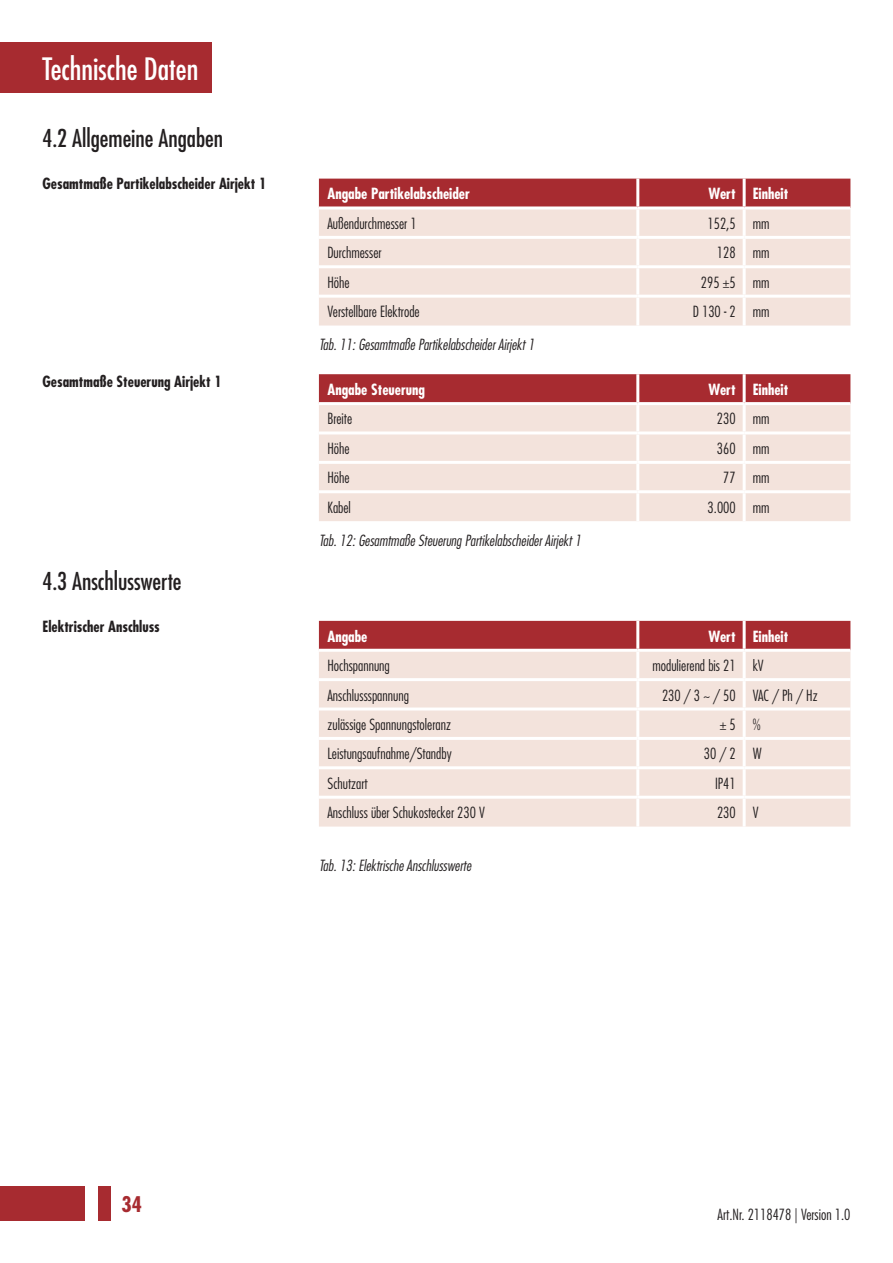
<style>
.page{position:relative;width:893px;height:1263px;background:#fff}
.page>*{position:absolute;margin:0;border:0;box-sizing:border-box;transform-origin:0 0}
.t1{font:condensed 30px "Futura Std";color:#fff}
.t2{font:condensed 24px "Futura Std";color:#231f20}
.t3{font:700 condensed 21px "Futura Std";color:#a72b30}
.t4{font:300 condensed 15px "Futura Std";color:#231f20}
.t5{font:italic 300 condensed 15px "Futura Std";color:#231f20}
.t6{font:700 condensed 15px "Futura Std";color:#231f20}
.t7{font:700 condensed 15px "Futura Std";color:#fff}
</style>
<div class="page">
<div style="left:0;top:1186px;width:85px;height:34px;background:#a72b30"></div>
<div style="left:98px;top:1186px;width:13px;height:34px;background:#a72b30"></div>
<div style="left:0;top:43px;width:211px;height:50px;background:#a72b30"></div>
<div style="left:319px;top:179px;width:531px;height:27px;background:#a72b30"></div>
<div style="left:319px;top:209px;width:531px;height:116px;background:#f3e3dc"></div>
<hr style="left:636px;top:179px;width:3px;height:27px;background:#fff">
<hr style="left:743px;top:179px;width:3px;height:27px;background:#fff">
<hr style="left:636px;top:209px;width:3px;height:27px;background:#fff">
<hr style="left:743px;top:209px;width:3px;height:27px;background:#fff">
<hr style="left:319px;top:236px;width:319px;height:3px;background:#fff">
<hr style="left:638px;top:236px;width:106px;height:3px;background:#fff">
<hr style="left:636px;top:239px;width:3px;height:26px;background:#fff">
<hr style="left:744px;top:236px;width:106px;height:3px;background:#fff">
<hr style="left:743px;top:239px;width:3px;height:26px;background:#fff">
<hr style="left:319px;top:265px;width:319px;height:3px;background:#fff">
<hr style="left:638px;top:265px;width:106px;height:3px;background:#fff">
<hr style="left:636px;top:268px;width:3px;height:27px;background:#fff">
<hr style="left:744px;top:265px;width:106px;height:3px;background:#fff">
<hr style="left:743px;top:268px;width:3px;height:27px;background:#fff">
<hr style="left:319px;top:295px;width:319px;height:3px;background:#fff">
<hr style="left:638px;top:295px;width:106px;height:3px;background:#fff">
<hr style="left:636px;top:298px;width:3px;height:27px;background:#fff">
<hr style="left:744px;top:295px;width:106px;height:3px;background:#fff">
<hr style="left:743px;top:298px;width:3px;height:27px;background:#fff">
<div style="left:319px;top:621px;width:531px;height:28px;background:#a72b30"></div>
<div style="left:319px;top:652px;width:531px;height:174px;background:#f3e3dc"></div>
<hr style="left:636px;top:621px;width:3px;height:28px;background:#fff">
<hr style="left:743px;top:621px;width:3px;height:28px;background:#fff">
<hr style="left:636px;top:652px;width:3px;height:26px;background:#fff">
<hr style="left:743px;top:652px;width:3px;height:26px;background:#fff">
<hr style="left:319px;top:678px;width:319px;height:3px;background:#fff">
<hr style="left:638px;top:678px;width:106px;height:3px;background:#fff">
<hr style="left:636px;top:681px;width:3px;height:26px;background:#fff">
<hr style="left:744px;top:678px;width:106px;height:3px;background:#fff">
<hr style="left:743px;top:681px;width:3px;height:26px;background:#fff">
<hr style="left:319px;top:707px;width:319px;height:3px;background:#fff">
<hr style="left:638px;top:707px;width:106px;height:3px;background:#fff">
<hr style="left:636px;top:710px;width:3px;height:27px;background:#fff">
<hr style="left:744px;top:707px;width:106px;height:3px;background:#fff">
<hr style="left:743px;top:710px;width:3px;height:27px;background:#fff">
<hr style="left:319px;top:737px;width:319px;height:3px;background:#fff">
<hr style="left:638px;top:737px;width:106px;height:3px;background:#fff">
<hr style="left:636px;top:740px;width:3px;height:26px;background:#fff">
<hr style="left:744px;top:737px;width:106px;height:3px;background:#fff">
<hr style="left:743px;top:740px;width:3px;height:26px;background:#fff">
<hr style="left:319px;top:766px;width:319px;height:3px;background:#fff">
<hr style="left:638px;top:766px;width:106px;height:3px;background:#fff">
<hr style="left:636px;top:769px;width:3px;height:27px;background:#fff">
<hr style="left:744px;top:766px;width:106px;height:3px;background:#fff">
<hr style="left:743px;top:769px;width:3px;height:27px;background:#fff">
<hr style="left:319px;top:796px;width:319px;height:3px;background:#fff">
<hr style="left:638px;top:796px;width:106px;height:3px;background:#fff">
<hr style="left:636px;top:799px;width:3px;height:27px;background:#fff">
<hr style="left:744px;top:796px;width:106px;height:3px;background:#fff">
<hr style="left:743px;top:799px;width:3px;height:27px;background:#fff">
<div style="left:319px;top:374px;width:531px;height:28px;background:#a72b30"></div>
<div style="left:319px;top:405px;width:531px;height:116px;background:#f3e3dc"></div>
<hr style="left:636px;top:374px;width:3px;height:28px;background:#fff">
<hr style="left:743px;top:374px;width:3px;height:28px;background:#fff">
<hr style="left:636px;top:405px;width:3px;height:26px;background:#fff">
<hr style="left:743px;top:405px;width:3px;height:26px;background:#fff">
<hr style="left:319px;top:431px;width:319px;height:3px;background:#fff">
<hr style="left:638px;top:431px;width:106px;height:3px;background:#fff">
<hr style="left:636px;top:434px;width:3px;height:27px;background:#fff">
<hr style="left:744px;top:431px;width:106px;height:3px;background:#fff">
<hr style="left:743px;top:434px;width:3px;height:27px;background:#fff">
<hr style="left:319px;top:461px;width:319px;height:3px;background:#fff">
<hr style="left:638px;top:461px;width:106px;height:3px;background:#fff">
<hr style="left:636px;top:464px;width:3px;height:26px;background:#fff">
<hr style="left:744px;top:461px;width:106px;height:3px;background:#fff">
<hr style="left:743px;top:464px;width:3px;height:26px;background:#fff">
<hr style="left:319px;top:490px;width:319px;height:3px;background:#fff">
<hr style="left:638px;top:490px;width:106px;height:3px;background:#fff">
<hr style="left:636px;top:493px;width:3px;height:28px;background:#fff">
<hr style="left:744px;top:490px;width:106px;height:3px;background:#fff">
<hr style="left:743px;top:493px;width:3px;height:28px;background:#fff">
<h1 class="t1" style="left:43px;top:51px;width:157px">Technische Daten</h1>
<h2 class="t2" style="left:43px;top:124px;width:182px">4.2 Allgemeine Angaben</h2>
<p class="t6" style="left:43px;top:175px;width:225px">Gesamtmaße Partikelabscheider Airjekt 1</p>
<p class="t6" style="left:43px;top:372px;width:181px">Gesamtmaße Steuerung Airjekt 1</p>
<h2 class="t2" style="left:43px;top:566px;width:141px">4.3 Anschlusswerte</h2>
<p class="t6" style="left:43px;top:617px;width:119px">Elektrischer Anschluss</p>
<p class="t7" style="left:327px;top:185px;width:144px">Angabe Partikelabscheider</p>
<p class="t7" style="left:709px;top:185px;width:81px">Wert Einheit</p>
<p class="t4" style="left:327px;top:214px;width:91px">Außendurchmesser 1</p>
<p class="t4" style="left:708px;top:214px;width:63px">152,5 mm</p>
<p class="t4" style="left:327px;top:244px;width:56px">Durchmesser</p>
<p class="t4" style="left:717px;top:244px;width:54px">128 mm</p>
<p class="t4" style="left:327px;top:273px;width:24px">Höhe</p>
<p class="t4" style="left:701px;top:273px;width:70px">295 ±5 mm</p>
<p class="t4" style="left:327px;top:303px;width:94px">Verstellbare Elektrode</p>
<p class="t4" style="left:693px;top:303px;width:78px">D 130 - 2 mm</p>
<p class="t5" style="left:319px;top:336px;width:217px">Tab. 11: Gesamtmaße Partikelabscheider Airjekt 1</p>
<p class="t7" style="left:327px;top:380px;width:99px">Angabe Steuerung</p>
<p class="t7" style="left:709px;top:380px;width:81px">Wert Einheit</p>
<p class="t4" style="left:327px;top:410px;width:26px">Breite</p>
<p class="t4" style="left:717px;top:410px;width:54px">230 mm</p>
<p class="t4" style="left:327px;top:439px;width:24px">Höhe</p>
<p class="t4" style="left:717px;top:439px;width:54px">360 mm</p>
<p class="t4" style="left:327px;top:469px;width:24px">Höhe</p>
<p class="t4" style="left:723px;top:469px;width:48px">77 mm</p>
<p class="t4" style="left:327px;top:498px;width:25px">Kabel</p>
<p class="t4" style="left:708px;top:498px;width:63px">3.000 mm</p>
<p class="t5" style="left:319px;top:531px;width:264px">Tab. 12: Gesamtmaße Steuerung Partikelabscheider Airjekt 1</p>
<p class="t7" style="left:327px;top:627px;width:42px">Angabe</p>
<p class="t7" style="left:709px;top:627px;width:81px">Wert Einheit</p>
<p class="t4" style="left:327px;top:657px;width:64px">Hochspannung</p>
<p class="t4" style="left:652px;top:657px;width:113px">modulierend bis 21 kV</p>
<p class="t4" style="left:327px;top:686px;width:83px">Anschlussspannung</p>
<p class="t4" style="left:662px;top:686px;width:157px">230 / 3 ~ / 50 VAC / Ph / Hz</p>
<p class="t4" style="left:327px;top:715px;width:125px">zulässige Spannungstoleranz</p>
<p class="t4" style="left:720px;top:715px;width:42px">± 5 %</p>
<p class="t4" style="left:327px;top:745px;width:126px">Leistungsaufnahme/Standby</p>
<p class="t4" style="left:704px;top:745px;width:60px">30 / 2 W</p>
<p class="t4" style="left:327px;top:774px;width:42px">Schutzart</p>
<p class="t4" style="left:715px;top:774px;width:22px">IP41</p>
<p class="t4" style="left:327px;top:804px;width:159px">Anschluss über Schukostecker 230 V</p>
<p class="t4" style="left:717px;top:804px;width:43px">230 V</p>
<p class="t5" style="left:319px;top:857px;width:154px">Tab. 13: Elektrische Anschlusswerte</p>
<h3 class="t3" style="left:122px;top:1191px;width:22px">34</h3>
<p class="t4" style="left:718px;top:1206px;width:134px">Art.Nr. 2118478 | Version 1.0</p>
</div>
